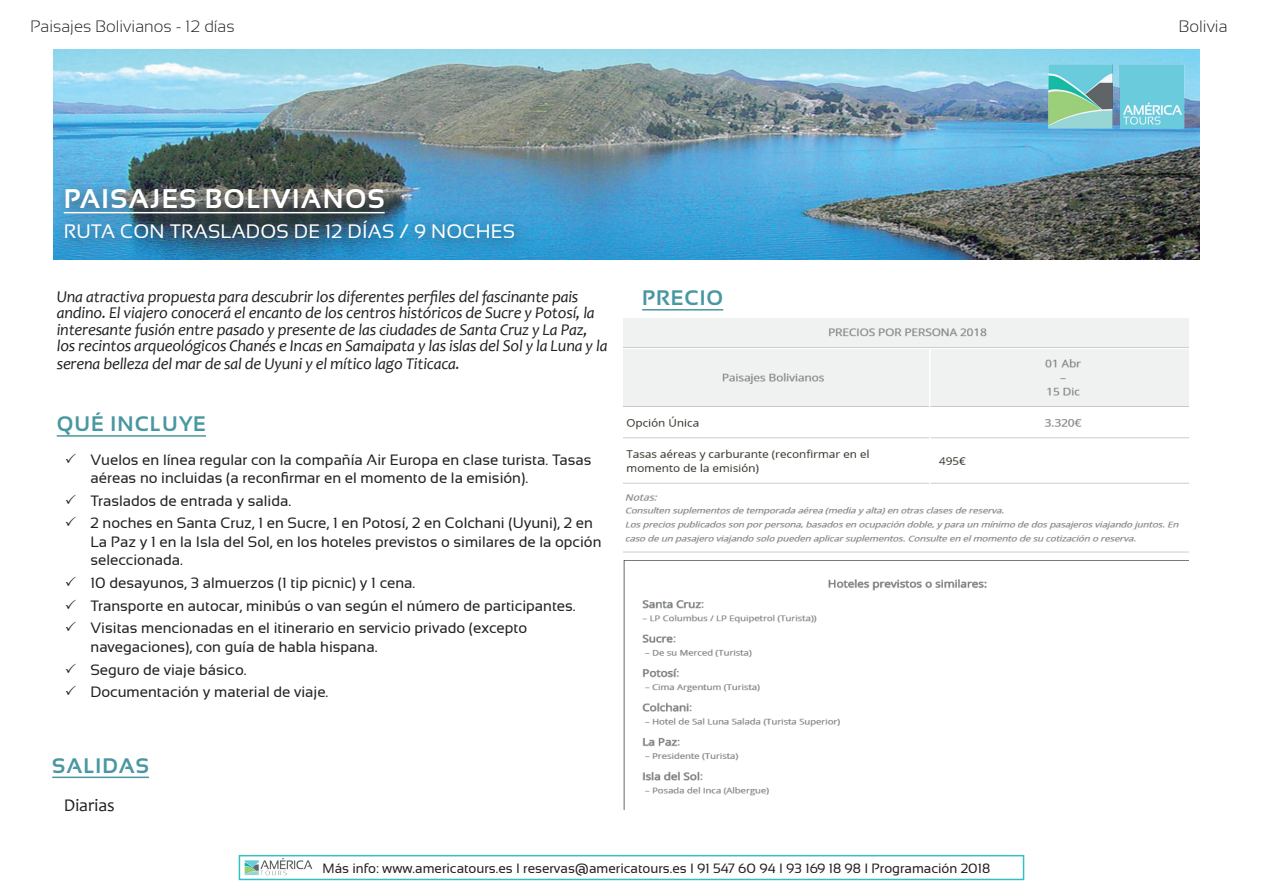
<style>
.page{position:relative;width:1263px;height:893px;background:#fff}
.page>*{position:absolute;margin:0;border:0;box-sizing:border-box;transform-origin:0 0}
.t1{font:700 27px "Sansation";letter-spacing:.05em;color:#fff}
.t2{font:700 21px "Sansation";letter-spacing:.05em;color:#4997a1}
.t3{font:19.5px "Sansation";letter-spacing:.01em;color:#fff}
.t4{font:18px "Candara";color:#231f20}
.t5{font:italic 16.5px/16.5px "Candara";letter-spacing:-.015em;color:#231f20}
.t6{font:300 16.5px "Sansation";color:#231f20}
.t7{font:15px/18.5px "Sansation";color:#231f20}
.t8{font:13.5px "Sansation";color:#231f20}
</style>
<div class="page">
<img style="left:54px;top:50px;width:1145px;height:209px">
<div style="left:54px;top:178px;width:477px;height:77px;background:#231f20;opacity:.6"></div>
<hr style="left:64px;top:212px;width:321px;height:1px;background:#fff">
<img style="left:1044px;top:59px;width:144px;height:74px">
<hr style="left:52px;top:777px;width:97px;height:1px;background:#4997a1">
<hr style="left:57px;top:435px;width:149px;height:2px;background:#4997a1">
<img style="left:244px;top:858px;width:69px;height:18px">
<div style="left:239px;top:855px;width:785px;height:25px;border:2px solid #00b0bb"></div>
<img style="left:623px;top:318px;width:565px;height:491px">
<hr style="left:642px;top:309px;width:81px;height:2px;background:#4997a1">
<p class="t6" style="left:30px;top:17px;width:206px">Paisajes Bolivianos - 12 días</p>
<p class="t6" style="left:1179px;top:17px;width:50px">Bolivia</p>
<h1 class="t1" style="left:64px;top:184px;width:322px">PAISAJES BOLIVIANOS</h1>
<h3 class="t3" style="left:64px;top:221px;width:453px">RUTA CON TRASLADOS DE 12 DÍAS / 9 NOCHES</h3>
<p class="t5" style="left:57px;top:288px;width:552px">Una atractiva propuesta para descubrir los diferentes perfiles del fascinante pais andino. El viajero conocerá el encanto de los centros históricos de Sucre y Potosí, la interesante fusión entre pasado y presente de las ciudades de Santa Cruz y La Paz, los recintos arqueológicos Chanés e Incas en Samaipata y las islas del Sol y la Luna y la</p>
<p class="t5" style="left:57px;top:356px;width:405px">serena belleza del mar de sal de Uyuni y el mítico lago Titicaca.</p>
<h2 class="t2" style="left:57px;top:412px;width:151px">QUÉ INCLUYE</h2>
<p class="t7" style="left:91px;top:450px;width:503px;text-indent:-26px">✓ Vuelos en línea regular con la compañía Air Europa en clase turista. Tasas aéreas no incluidas (a reconfirmar en el momento de la emisión).</p>
<p class="t7" style="left:65px;top:491px;width:228px">✓ Traslados de entrada y salida.</p>
<p class="t7" style="left:91px;top:514px;width:512px;text-indent:-26px">✓ 2 noches en Santa Cruz, 1 en Sucre, 1 en Potosí, 2 en Colchani (Uyuni), 2 en<br>La Paz y 1 en la Isla del Sol, en los hoteles previstos o similares de la opción seleccionada.</p>
<p class="t7" style="left:65px;top:574px;width:352px">✓ 10 desayunos, 3 almuerzos (1 tip picnic) y 1 cena.</p>
<p class="t7" style="left:65px;top:596px;width:512px">✓ Transporte en autocar, minibús o van según el número de participantes.</p>
<p class="t7" style="left:91px;top:619px;width:438px;text-indent:-26px">✓ Visitas mencionadas en el itinerario en servicio privado (excepto navegaciones), con guía de habla hispana.</p>
<p class="t7" style="left:65px;top:660px;width:183px">✓ Seguro de viaje básico.</p>
<p class="t7" style="left:65px;top:683px;width:265px">✓ Documentación y material de viaje.</p>
<h2 class="t2" style="left:52px;top:754px;width:98px">SALIDAS</h2>
<p class="t4" style="left:64px;top:794px;width:53px">Diarias</p>
<h2 class="t2" style="left:642px;top:286px;width:83px">PRECIO</h2>
<p class="t8" style="left:323px;top:861px;width:669px">Más info: www.americatours.es I reservas@americatours.es I 91 547 60 94 I 93 169 18 98 I Programación 2018</p>
</div>
